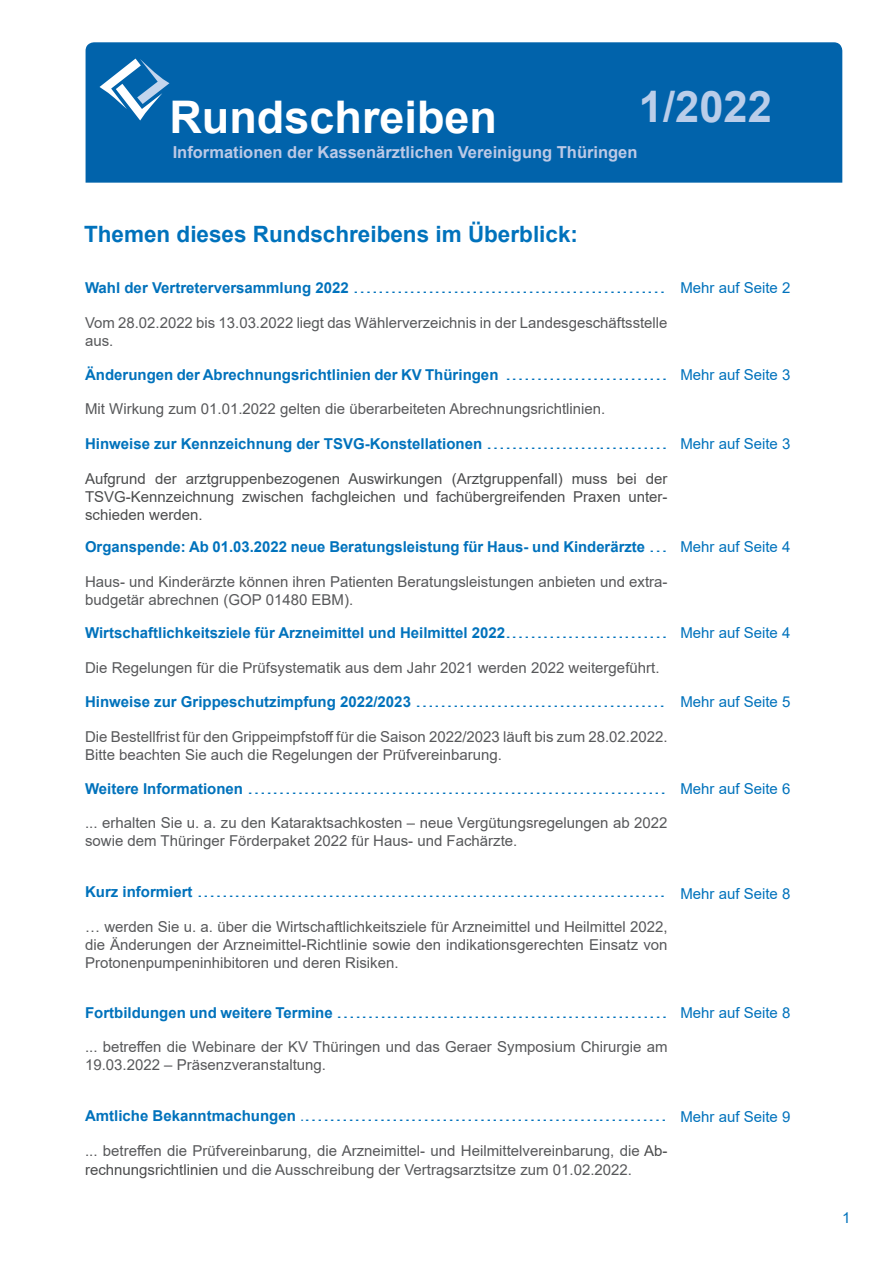
<style>
.page{position:relative;width:893px;height:1263px;background:#fff}
.page>*{position:absolute;margin:0;border:0;box-sizing:border-box;transform-origin:0 0}
.t1{font:700 45px "Arial";color:#fff}
.t2{font:700 43.5px "Arial";color:#bacde9}
.t3{font:700 22.5px "Arial";color:#0072bc}
.t4{font:700 16.5px "Arial";color:#bcc9e6}
.t5{font:15px/18px "Arial";color:#57585a}
.t6{font:15px "Arial";color:#0072bc;scale:1.5 1}
.t7{font:700 15px "Arial";color:#0072bc}
.t8{font:15px "Arial";color:#0072bc}
.t9{font:15px/18px "Arial";color:#4b4c4d;text-align:justify}
.s1{font-weight:700}
.s2{font-weight:400}
.s3{color:#4b4c4d}
</style>
<div class="page">
<div style="left:86px;top:42px;width:756px;height:141px;background:#0163ab"></div>
<svg style="left:100px;top:59px;width:69px;height:61px"></svg>
<h2 class="t2" style="left:639px;top:76px;width:135px">1/2022</h2>
<h1 class="t1" style="left:169px;top:92px;width:329px">Rundschreiben</h1>
<p class="t4" style="left:173px;top:143px;width:466px">Informationen der Kassenärztlichen Vereinigung Thüringen</p>
<h3 class="t3" style="left:84px;top:218px;width:495px">Themen dieses Rundschreibens im Überblick:</h3>
<p class="t6" style="left:85px;top:278px;width:389px"><span class="s1">Wahl der Vertreterversammlung 2022</span> ..................................................</p>
<p class="t5" style="left:85px;top:313px;width:584px">Vom 28.02.2022 bis 13.03.2022 liegt das Wählerverzeichnis in der Landesgeschäftsstelle aus.</p>
<p class="t7" style="left:85px;top:364px;width:584px">Änderungen der Abrechnungsrichtlinien der KV Thüringen <span class="s2">..........................</span></p>
<p class="t5" style="left:85px;top:400px;width:522px">Mit Wirkung zum 01.01.2022 gelten die überarbeiteten Abrechnungsrichtlinien.</p>
<p class="t7" style="left:85px;top:433px;width:584px">Hinweise zur Kennzeichnung der TSVG-Konstellationen <span class="s2">.............................</span></p>
<p class="t9" style="left:85px;top:469px;width:584px">Aufgrund der arztgruppenbezogenen Auswirkungen (Arztgruppenfall) muss bei der TSVG-Kennzeichnung zwischen fachgleichen und fachübergreifenden Praxen unter&shy;schieden werden.</p>
<p class="t7" style="left:85px;top:536px;width:584px">Organspende: Ab 01.03.2022 neue Beratungsleistung für Haus- und Kinderärzte <span class="s2">...</span></p>
<p class="t5" style="left:85px;top:572px;width:584px">Haus- und Kinderärzte können ihren Patienten Beratungsleistungen anbieten und extra&shy;budgetär abrechnen (GOP 01480 EBM).</p>
<p class="t7" style="left:85px;top:622px;width:584px">Wirtschaftlichkeitsziele für Arzneimittel und Heilmittel 2022<span class="s2">..........................</span></p>
<p class="t5" style="left:85px;top:658px;width:576px">Die Regelungen für die Prüfsystematik aus dem Jahr 2021 werden 2022 weitergeführt.</p>
<p class="t6" style="left:85px;top:692px;width:388px"><span class="s1">Hinweise zur Grippeschutzimpfung 2022/2023</span> ........................................</p>
<p class="t5" style="left:85px;top:727px;width:584px">Die Bestellfrist für den Grippeimpfstoff für die Saison 2022/2023 läuft bis zum 28.02.2022.<br>Bitte beachten Sie auch die Regelungen der Prüfvereinbarung.</p>
<p class="t6" style="left:85px;top:778px;width:389px"><span class="s1">Weitere Informationen</span> ...................................................................</p>
<p class="t5" style="left:85px;top:814px;width:584px">... erhalten Sie u. a. zu den Kataraktsachkosten – neue Vergütungsregelungen ab 2022 sowie dem Thüringer Förderpaket 2022 für Haus- und Fachärzte.</p>
<p class="t6" style="left:85px;top:881px;width:389px"><span class="s1">Kurz informiert</span> ...........................................................................</p>
<p class="t5" style="left:85px;top:917px;width:584px;text-align:justify">… werden Sie u. a. über die Wirtschaftlichkeitsziele für Arzneimittel und Heilmittel 2022, die Änderungen der Arzneimittel-Richtlinie sowie den indikationsgerechten Einsatz von Protonenpumpeninhibitoren und deren Risiken.</p>
<p class="t6" style="left:85px;top:1002px;width:390px"><span class="s1">Fortbildungen und weitere Termine</span> .....................................................</p>
<p class="t5" style="left:85px;top:1038px;width:584px">... betreffen die Webinare der KV Thüringen und das Geraer Symposium Chirurgie am<br>19.03.2022 – Präsenzveranstaltung.</p>
<p class="t8" style="left:85px;top:1106px;width:583px"><span class="s1">Amtliche Bekanntmachungen</span> ...........................................................</p>
<p class="t5" style="left:85px;top:1141px;width:584px;line-height:19.5px">... betreffen die Prüfvereinbarung, die Arzneimittel- und Heilmittelvereinbarung, die <span class="s3">Ab&shy;rechnungsrichtlinien</span> und die Ausschreibung der Vertragsarztsitze zum 01.02.2022.</p>
<p class="t8" style="left:680px;top:278px;width:112px">Mehr auf Seite 2</p>
<p class="t8" style="left:680px;top:364px;width:112px">Mehr auf Seite 3</p>
<p class="t8" style="left:680px;top:433px;width:112px">Mehr auf Seite 3</p>
<p class="t8" style="left:680px;top:536px;width:112px">Mehr auf Seite 4</p>
<p class="t8" style="left:680px;top:623px;width:112px">Mehr auf Seite 4</p>
<p class="t8" style="left:680px;top:692px;width:112px">Mehr auf Seite 5</p>
<p class="t8" style="left:680px;top:778px;width:112px">Mehr auf Seite 6</p>
<p class="t8" style="left:680px;top:884px;width:112px">Mehr auf Seite 8</p>
<p class="t8" style="left:680px;top:1002px;width:112px">Mehr auf Seite 8</p>
<p class="t8" style="left:680px;top:1106px;width:112px">Mehr auf Seite 9</p>
<p class="t8" style="left:842px;top:1207px;width:10px">1</p>
</div>
